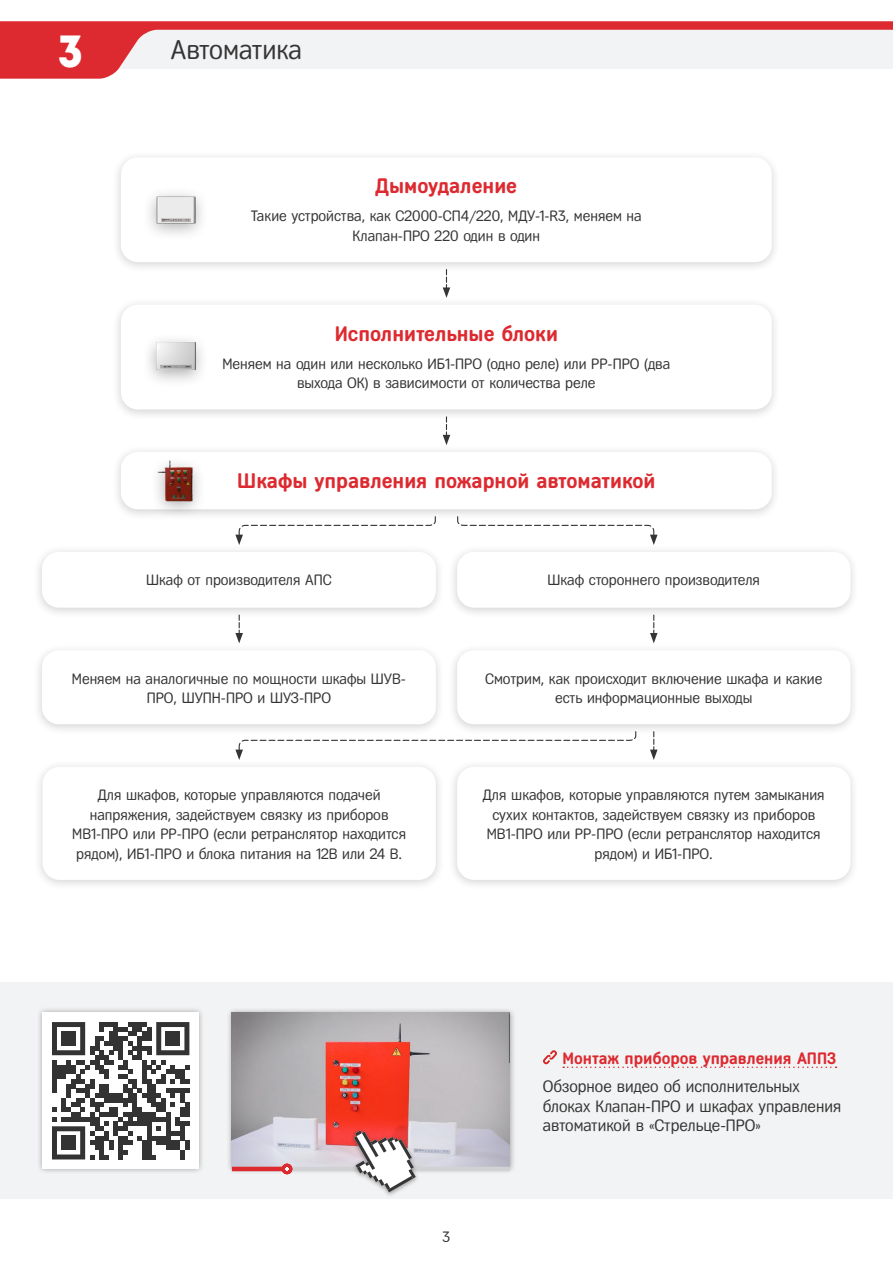
<style>
.page{position:relative;width:893px;height:1263px;background:#fff}
.page>*{position:absolute;margin:0;border:0;box-sizing:border-box;transform-origin:0 0}
.цифра_красная{font:45px "Intro";color:#fff}
.название_раздела{font:27px "Fregat";color:#363536}
.текст_10_большие_инт{font:700 21px "Fregat";color:#dd2a30}
.Основной_текст{font:16.5px/19.5px "Fregat";color:#363536}
.Основной_текст-2{font:700 16.5px "Fregat";color:#dd2a30}
.Текст_10{font:15px/19.5px "Fregat";color:#363536;text-align:center}
.текст_10_большие_инт-2{font:15px/19.5px "Fregat";color:#363536;text-align:center}
</style>
<div class="page">
<svg style="left:0;top:21px;width:893px;height:58px;fill:#f2f3f4"></svg>
<div style="left:112px;top:150px;width:669px;height:124px;background:#231f20;opacity:.2"></div>
<div style="left:121px;top:157px;width:651px;height:105px;background:#fff;border-radius:17px"></div>
<div style="left:112px;top:298px;width:669px;height:123px;background:#231f20;opacity:.2"></div>
<div style="left:121px;top:305px;width:651px;height:104px;background:#fff;border-radius:17px"></div>
<div style="left:112px;top:445px;width:669px;height:76px;background:#231f20;opacity:.2"></div>
<div style="left:121px;top:452px;width:651px;height:57px;background:#fff;border-radius:17px"></div>
<div style="left:33px;top:545px;width:412px;height:74px;background:#231f20;opacity:.2"></div>
<div style="left:42px;top:552px;width:394px;height:56px;background:#fff;border-radius:17px"></div>
<div style="left:448px;top:545px;width:412px;height:74px;background:#231f20;opacity:.2"></div>
<div style="left:457px;top:552px;width:393px;height:56px;background:#fff;border-radius:17px"></div>
<div style="left:34px;top:760px;width:411px;height:131px;background:#231f20;opacity:.2"></div>
<div style="left:43px;top:767px;width:393px;height:113px;background:#fff;border-radius:17px"></div>
<div style="left:448px;top:760px;width:412px;height:131px;background:#231f20;opacity:.2"></div>
<div style="left:457px;top:767px;width:393px;height:113px;background:#fff;border-radius:17px"></div>
<div style="left:33px;top:643px;width:412px;height:93px;background:#231f20;opacity:.2"></div>
<div style="left:42px;top:650px;width:394px;height:74px;background:#fff;border-radius:17px"></div>
<div style="left:448px;top:643px;width:412px;height:93px;background:#231f20;opacity:.2"></div>
<div style="left:457px;top:650px;width:393px;height:74px;background:#fff;border-radius:17px"></div>
<div style="left:0;top:982px;width:893px;height:217px;background:#f2f3f4"></div>
<svg style="left:563px;top:1066px;width:274px;height:2px"></svg>
<svg style="left:543px;top:1050px;width:14px;height:14px"></svg>
<div style="left:226px;top:1007px;width:290px;height:168px;background:#231f20;opacity:.4"></div>
<img style="left:232px;top:1012px;width:278px;height:155px">
<div style="left:37px;top:1007px;width:168px;height:168px;background:#231f20;opacity:.4"></div>
<div style="left:43px;top:1012px;width:156px;height:157px;background:#fff"></div>
<svg style="left:52px;top:1022px;width:137px;height:137px"></svg>
<div style="left:61px;top:1031px;width:15px;height:15px;background:#343333"></div>
<div style="left:166px;top:1031px;width:14px;height:15px;background:#343333"></div>
<div style="left:61px;top:1136px;width:15px;height:14px;background:#343333"></div>
<hr style="left:232px;top:1167px;width:278px;height:4px;background:#d1d2d4">
<hr style="left:232px;top:1167px;width:55px;height:4px;background:#dd2a30">
<svg style="left:280px;top:1162px;width:14px;height:13px"></svg>
<svg style="left:235px;top:516px;width:201px;height:29px"></svg>
<svg style="left:235px;top:730px;width:402px;height:30px"></svg>
<svg style="left:235px;top:615px;width:8px;height:28px"></svg>
<svg style="left:650px;top:615px;width:8px;height:28px"></svg>
<svg style="left:650px;top:732px;width:8px;height:28px"></svg>
<svg style="left:443px;top:270px;width:7px;height:28px"></svg>
<svg style="left:443px;top:417px;width:7px;height:28px"></svg>
<svg style="left:457px;top:516px;width:201px;height:29px"></svg>
<div style="left:142px;top:332px;width:67px;height:56px;background:#231f20;opacity:.35"></div>
<img style="left:156px;top:342px;width:39px;height:28px">
<div style="left:143px;top:187px;width:66px;height:54px;background:#231f20;opacity:.35"></div>
<img style="left:156px;top:196px;width:39px;height:27px">
<div style="left:147px;top:453px;width:59px;height:66px;background:#231f20;opacity:.35"></div>
<img style="left:156px;top:459px;width:39px;height:43px">
<div style="left:350px;top:1127px;width:70px;height:71px;background:#231f20;opacity:.4"></div>
<svg style="left:354px;top:1130px;width:62px;height:62px"></svg>
<p class="цифра_красная" style="left:57px;top:24px;width:27px">3</p>
<p class="название_раздела" style="left:171px;top:35px;width:133px">Автоматика</p>
<p class="текст_10_большие_инт" style="left:375px;top:175px;width:143px">Дымоудаление</p>
<p class="текст_10_большие_инт-2" style="left:251px;top:206px;width:392px">Такие устройства, как С2000-СП4/220, МДУ-1-R3, меняем на<br>Клапан-ПРО 220 один в один</p>
<p class="текст_10_большие_инт" style="left:335px;top:322px;width:225px">Исполнительные блоки</p>
<p class="текст_10_большие_инт-2" style="left:222px;top:354px;width:449px">Меняем на один или несколько ИБ1-ПРО (одно реле) или РР-ПРО (два выхода ОК) в зависимости от количества реле</p>
<p class="текст_10_большие_инт" style="left:237px;top:469px;width:420px">Шкафы управления пожарной автоматикой</p>
<p class="Текст_10" style="left:146px;top:570px;width:187px">Шкаф от производителя АПС</p>
<p class="Текст_10" style="left:548px;top:570px;width:214px">Шкаф стороннего производителя</p>
<p class="Текст_10" style="left:72px;top:668px;width:335px">Меняем на аналогичные по мощности шкафы ШУВ-<br>ПРО, ШУПН-ПРО и ШУЗ-ПРО</p>
<p class="Текст_10" style="left:485px;top:668px;width:339px">Смотрим, как происходит включение шкафа и какие есть информационные выходы</p>
<p class="Текст_10" style="left:72px;top:785px;width:335px">Для шкафов, которые управляются подачей напряжения, задействуем связку из приборов МВ1-ПРО или РР-ПРО (если ретранслятор находится рядом), ИБ1-ПРО и блока питания на 12В или 24 В.</p>
<p class="Текст_10" style="left:483px;top:785px;width:343px">Для шкафов, которые управляются путем замыкания сухих контактов, задействуем связку из приборов МВ1-ПРО или РР-ПРО (если ретранслятор находится рядом) и ИБ1-ПРО.</p>
<p class="Текст_10" style="left:443px;top:1227px;width:9px">3</p>
<p class="Основной_текст-2" style="left:562px;top:1049px;width:275px">Монтаж приборов управления АППЗ</p>
<p class="Основной_текст" style="left:543px;top:1077px;width:300px">Обзорное видео об исполнительных блоках Клапан-ПРО и шкафах управления автоматикой в «Стрельце-ПРО»</p>
</div>
